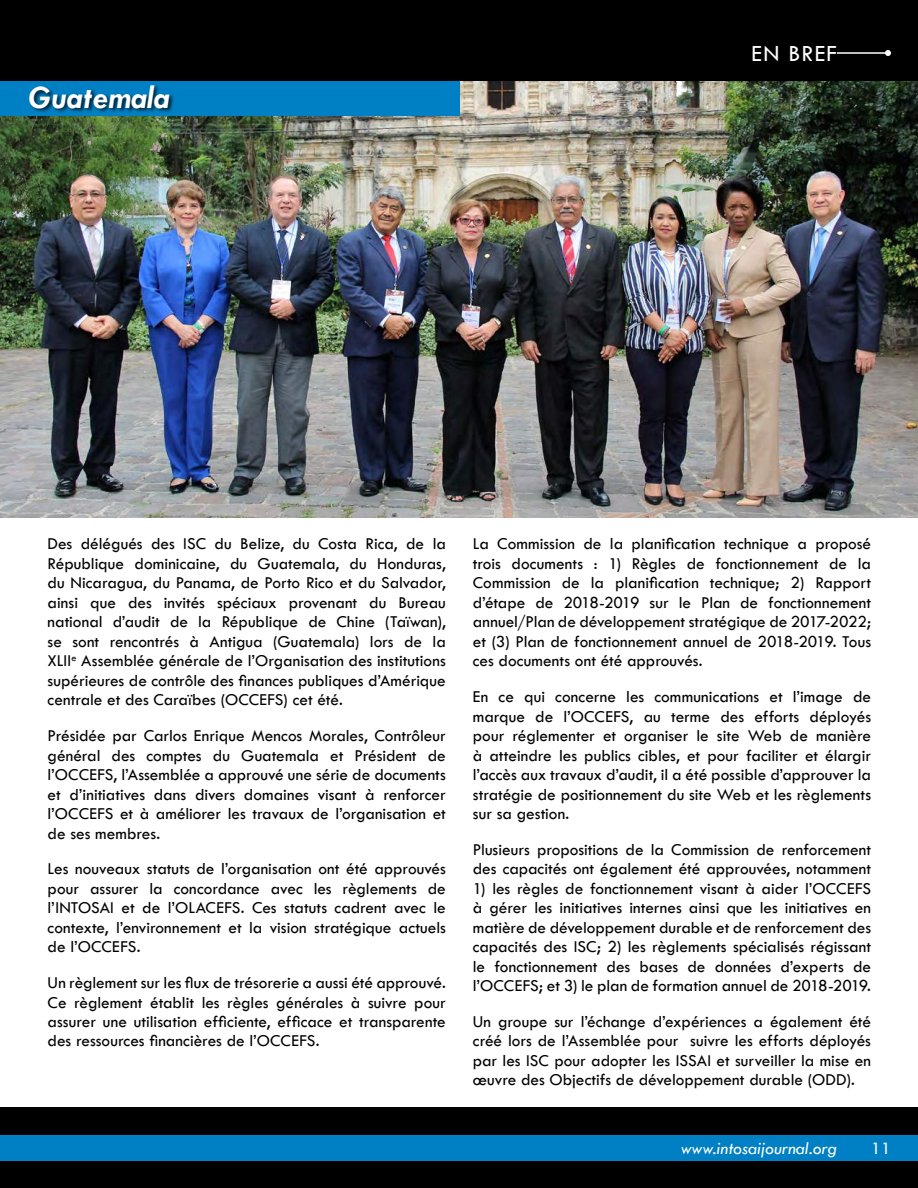
<style>
.page{position:relative;width:918px;height:1188px;background:#fff}
.page>*{position:absolute;margin:0;border:0;box-sizing:border-box;transform-origin:0 0}
.t1{font:italic 700 33px "Tw Cen";color:#fff}
.t2{font:24px "Tw Cen";letter-spacing:.05em;color:#fff}
.t3{font:italic 18px "Tw Cen";color:#fff}
.t4{font:18px "Tw Cen";color:#fff}
.t5{font:17.25px/19.5px "Tw Cen";letter-spacing:-.005em;color:#000;text-align:justify}
</style>
<div class="page">
<img style="left:0;top:81px;width:918px;height:436px">
<div style="left:0;top:80px;width:460px;height:36px;background:#0080c4"></div>
<div style="left:28px;top:84px;width:147px;height:29px;background:#000;opacity:.75"></div>
<div style="left:0;top:0;width:918px;height:81px;background:#000"></div>
<hr style="left:837px;top:52px;width:51px;height:2px;background:#fff">
<svg style="left:885px;top:50px;width:6px;height:6px"></svg>
<div style="left:0;top:1107px;width:918px;height:81px;background:#000"></div>
<div style="left:0;top:1135px;width:918px;height:26px;background:#0080c4"></div>
<h1 class="t1" style="left:28px;top:77px;width:143px">Guatemala</h1>
<h2 class="t2" style="left:752px;top:39px;width:87px">EN BREF</h2>
<p class="t5" style="left:48px;top:534px;width:400px">Des délégués des ISC du Belize, du Costa Rica, de la République dominicaine, du Guatemala, du Honduras, du Nicaragua, du Panama, de Porto Rico et du Salvador, ainsi que des invités spéciaux provenant du Bureau national d’audit de la République de Chine (Taïwan), se sont rencontrés à Antigua (Guatemala) lors de la XLII<sup>e</sup> Assemblée générale de l’Organisation des institutions supérieures de contrôle des finances publiques d’Amérique centrale et des Caraïbes (OCCEFS) cet été.</p>
<p class="t5" style="left:48px;top:726px;width:400px">Présidée par Carlos Enrique Mencos Morales, Contrôleur général des comptes du Guatemala et Président de l’OCCEFS, l’Assemblée a approuvé une série de documents et d’initiatives dans divers domaines visant à renforcer l’OCCEFS et à améliorer les travaux de l’organisation et de ses membres.</p>
<p class="t5" style="left:48px;top:859px;width:400px">Les nouveaux statuts de l’organisation ont été approuvés pour assurer la concordance avec les règlements de l’INTOSAI et de l’OLACEFS. Ces statuts cadrent avec le contexte, l’environnement et la vision stratégique actuels de l’OCCEFS.</p>
<p class="t5" style="left:48px;top:973px;width:400px">Un règlement sur les flux de trésorerie a aussi été approuvé.<br>Ce règlement établit les règles générales à suivre pour assurer une utilisation efficiente, efficace et transparente des ressources financières de l’OCCEFS.</p>
<p class="t5" style="left:473px;top:534px;width:400px">La Commission de la planification technique a proposé trois documents : 1) Règles de fonctionnement de la Commission de la planification technique; 2) Rapport d’étape de 2018‑2019 sur le Plan de fonctionnement annuel/Plan de développement stratégique de 2017‑2022; et (3) Plan de fonctionnement annuel de 2018‑2019. Tous ces documents ont été approuvés.</p>
<p class="t5" style="left:473px;top:687px;width:400px">En ce qui concerne les communications et l’image de marque de l’OCCEFS, au terme des efforts déployés pour réglementer et organiser le site Web de manière à atteindre les publics cibles, et pour faciliter et élargir l’accès aux travaux d’audit, il a été possible d’approuver la stratégie de positionnement du site Web et les règlements sur sa gestion.</p>
<p class="t5" style="left:473px;top:839px;width:400px">Plusieurs propositions de la Commission de renforcement des capacités ont également été approuvées, notamment</p>
<p class="t5" style="left:473px;top:878px;width:400px">1) les règles de fonctionnement visant à aider l’OCCEFS à gérer les initiatives internes ainsi que les initiatives en matière de développement durable et de renforcement des capacités des ISC; 2) les règlements spécialisés régissant le fonctionnement des bases de données d’experts de l’OCCEFS; et 3) le plan de formation annuel de 2018‑2019.</p>
<p class="t5" style="left:473px;top:1012px;width:400px">Un groupe sur l’échange d’expériences a également été créé lors de l’Assemblée pour suivre les efforts déployés par les ISC pour adopter les ISSAI et surveiller la mise en œuvre des Objectifs de développement durable (ODD).</p>
<p class="t3" style="left:681px;top:1138px;width:158px">www.intosaijournal.org</p>
<p class="t4" style="left:871px;top:1138px;width:21px">11</p>
</div>
